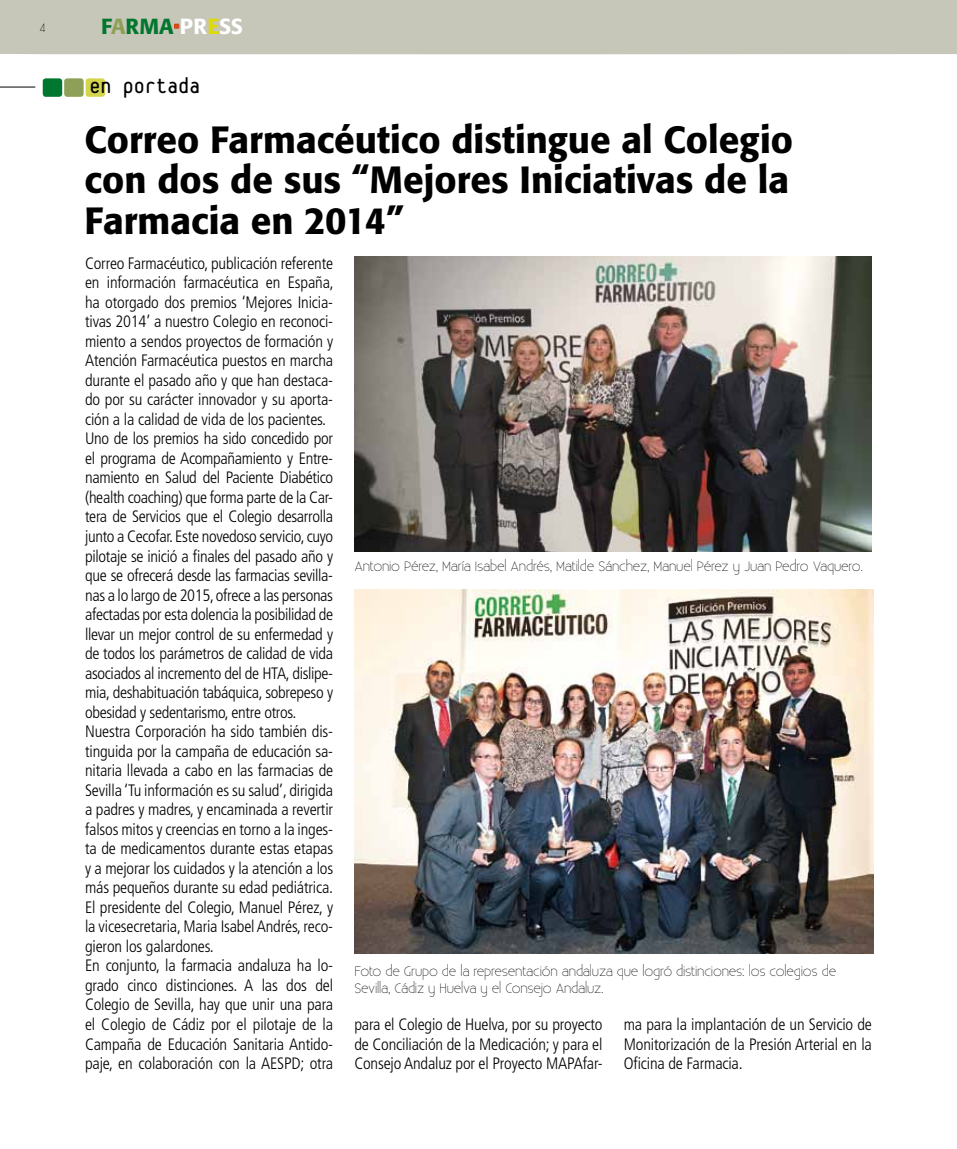
<style>
.page{position:relative;width:957px;height:1149px;background:#fff}
.page>*{position:absolute;margin:0;border:0;box-sizing:border-box;transform-origin:0 0}
.t1{font:500 37.5px/40.5px "Formata";color:#000;text-align:justify}
.t2{font:24px "Platelet";color:#000}
.t3{font:500 21.6px "Formata";color:#00762e}
.t4{font:300 condensed 16.5px/19.5px "Frutiger";letter-spacing:-.01em;color:#000;text-align:justify}
.t5{font:300 13.5px/16.5px "Existence";letter-spacing:-.015em;color:#000}
.t6{font:300 12px "Existence";color:#000}
.s1{color:#8ea058}
.s2{color:#fff}
.s3{color:#dfda00}
</style>
<div class="page">
<div style="left:0;top:0;width:957px;height:55px;background:#c6c6b9"></div>
<hr style="left:0;top:87px;width:35px;height:1px;background:#000">
<div style="left:43px;top:78px;width:19px;height:19px;background:#00762e;border-radius:3px"></div>
<div style="left:64px;top:78px;width:20px;height:19px;background:#8ea058;border-radius:3px"></div>
<div style="left:86px;top:78px;width:19px;height:19px;background:#d5d54d;border-radius:3px"></div>
<img style="left:354px;top:589px;width:519px;height:364px">
<img style="left:354px;top:256px;width:518px;height:295px">
<svg style="left:174px;top:24px;width:5px;height:5px"></svg>
<p class="t6" style="left:39px;top:22px;width:8px">4</p>
<h3 class="t3" style="left:101px;top:13px;width:143px">F<span class="s1">A</span>RMA <span class="s2">PR</span><span class="s3">E</span><span class="s2">SS</span></h3>
<h2 class="t2" style="left:89px;top:77px;width:112px">en portada</h2>
<h1 class="t1" style="left:85px;top:119px;width:710px">Correo Farmacéutico distingue al Colegio con dos de sus “Mejores Iniciativas de la Farmacia en 2014”</h1>
<p class="t4" style="left:85px;top:253px;width:250px;text-align:left">Correo Farmacéutico, publicación referente en información farmacéutica en España, ha otorgado dos premios ‘Mejores Inicia&shy;tivas 2014’ a nuestro Colegio en reconoci&shy;miento a sendos proyectos de formación y Atención Farmacéutica puestos en marcha durante el pasado año y que han destaca&shy;do por su carácter innovador y su aporta&shy;ción a la calidad de vida de los pacientes.<br>Uno de los premios ha sido concedido por el programa de Acompañamiento y Entre&shy;namiento en Salud del Paciente Diabético (health coaching) que forma parte de la Car&shy;tera de Servicios que el Colegio desarrolla junto a Cecofar. Este novedoso servicio, cuyo pilotaje se inició a finales del pasado año y que se ofrecerá desde las farmacias sevilla&shy;nas a lo largo de 2015, ofrece a las personas afectadas por esta dolencia la posibilidad de llevar un mejor control de su enfermedad y de todos los parámetros de calidad de vida asociados al incremento del de HTA, dislipe&shy;mia, deshabituación tabáquica, sobrepeso y obesidad y sedentarismo, entre otros.<br>Nuestra Corporación ha sido también dis&shy;tinguida por la campaña de educación sa&shy;nitaria llevada a cabo en las farmacias de Sevilla ‘Tu información es su salud’, dirigida a padres y madres, y encaminada a revertir falsos mitos y creencias en torno a la inges&shy;ta de medicamentos durante estas etapas y a mejorar los cuidados y la atención a los más pequeños durante su edad pediátrica.<br>El presidente del Colegio, Manuel Pérez, y la vicesecretaria, Maria Isabel Andrés, reco&shy;gieron los galardones.<br>En conjunto, la farmacia andaluza ha lo&shy;grado cinco distinciones. A las dos del Colegio de Sevilla, hay que unir una para el Colegio de Cádiz por el pilotaje de la Campaña de Educación Sanitaria Antido&shy;paje, en colaboración con la AESPD; otra</p>
<p class="t5" style="left:354px;top:558px;width:510px">Antonio Pérez, María Isabel Andrés, Matilde Sánchez, Manuel Pérez y Juan Pedro Vaquero.</p>
<p class="t5" style="left:354px;top:963px;width:483px">Foto de Grupo de la representación andaluza que logró distinciones: los colegios de<br>Sevilla, Cádiz y Huelva y el Consejo Andaluz.</p>
<p class="t4" style="left:354px;top:1014px;width:250px">para el Colegio de Huelva, por su proyecto de Conciliación de la Medicación; y para el Consejo Andaluz por el Proyecto MAPAfar-</p>
<p class="t4" style="left:624px;top:1014px;width:250px">ma para la implantación de un Servicio de Monitorización de la Presión Arterial en la Oficina de Farmacia.</p>
</div>
